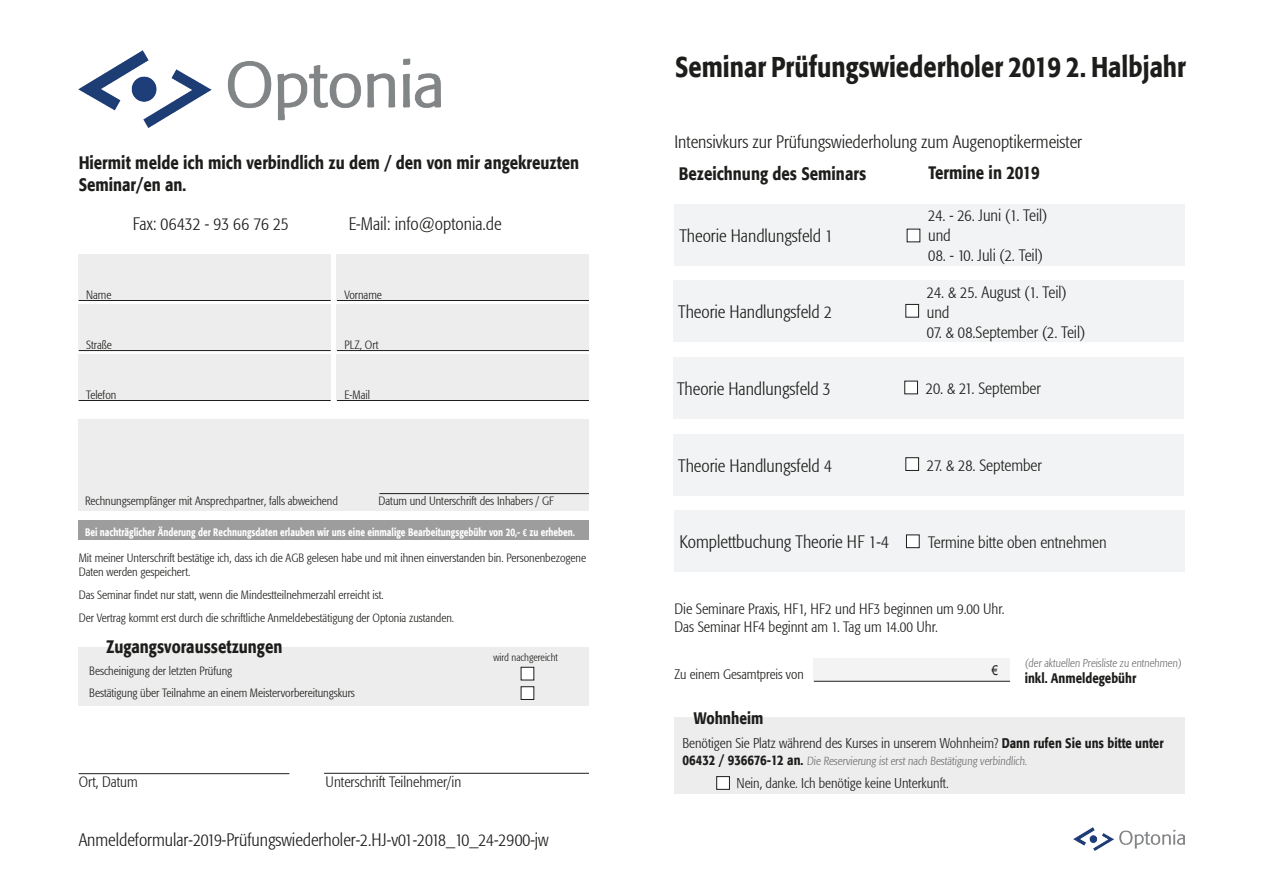
<style>
.page{position:relative;width:1263px;height:893px;background:#fff}
.page>*{position:absolute;margin:0;border:0;box-sizing:border-box;transform-origin:0 0}
.Absatzformat_2{font:500 28.5px "Formata";color:#1d1d1b;scale:.83 1}
.t1{font:300 condensed 18px "Formata";color:#1d1d1b}
.Absatzformat_2-2{font:500 18px/21.6px "Formata";color:#1d1d1b;scale:.83 1}
.Termine{font:300 condensed 16.5px/19.8px "Formata";color:#1d1d1b}
.links___zeilenabst{font:500 16.5px "Formata";color:#1d1d1b;scale:.83 1}
.Termine-2{font:300 condensed 15px "Formata";color:#1d1d1b}
.links___zeilenabst-2{font:300 condensed 15px "Formata";color:#1d1d1b}
.links___zeilenabst-3{font:300 condensed 14.1px "Formata";color:#1d1d1b}
.links___zeilenabst-4{font:300 condensed 13.8px "Formata";color:#1d1d1b}
.links___zeilenabst-5{font:500 13.8px "Formata";color:#1d1d1b;scale:.83 1}
.links___zeilenabst-6{font:13.8px "Arial Narrow";color:#1d1d1b}
.links___zeilenabst-7{font:300 condensed 12px/14.4px "Formata";color:#1d1d1b}
.links___zeilenabst-8{font:300 condensed 11.7px "Formata";color:#70706f}
.links___zeilenabst-9{font:300 condensed 11.4px "Formata";color:#70706f}
.links___zeilenabst-10{font:500 10.8px "Formata";color:#fff;scale:.77 1}
.t2{font:300 condensed 10.5px "Formata";color:#1d1d1b}
.s1{font-family:"Calibri";font-weight:700}
.s2{font-weight:500;font-stretch:normal;font-size:13.8px}
.s3{font-weight:500;font-stretch:normal;font-size:13.8px;color:#1d1d1b}
</style>
<div class="page">
<img style="left:1074px;top:827px;width:110px;height:23px">
<img style="left:79px;top:51px;width:361px;height:77px">
<div style="left:79px;top:254px;width:252px;height:47px;background:#ededed"></div>
<div style="left:79px;top:304px;width:252px;height:47px;background:#ededed"></div>
<div style="left:79px;top:354px;width:252px;height:47px;background:#ededed"></div>
<div style="left:337px;top:254px;width:252px;height:47px;background:#ededed"></div>
<div style="left:337px;top:304px;width:252px;height:47px;background:#ededed"></div>
<div style="left:337px;top:354px;width:252px;height:47px;background:#ededed"></div>
<hr style="left:79px;top:300px;width:252px;height:1px;background:#1d1d1b">
<hr style="left:79px;top:350px;width:252px;height:1px;background:#1d1d1b">
<hr style="left:79px;top:400px;width:252px;height:1px;background:#1d1d1b">
<hr style="left:337px;top:300px;width:252px;height:1px;background:#1d1d1b">
<hr style="left:337px;top:350px;width:252px;height:1px;background:#1d1d1b">
<hr style="left:337px;top:400px;width:252px;height:1px;background:#1d1d1b">
<div style="left:79px;top:419px;width:510px;height:91px;background:#ededed"></div>
<hr style="left:379px;top:493px;width:210px;height:1px;background:#1d1d1b">
<div style="left:79px;top:521px;width:510px;height:19px;background:#9d9d9d"></div>
<div style="left:79px;top:648px;width:510px;height:58px;background:#ededed"></div>
<hr style="left:79px;top:773px;width:210px;height:1px;background:#1d1d1b">
<hr style="left:324px;top:773px;width:265px;height:1px;background:#1d1d1b">
<div style="left:521px;top:667px;width:13px;height:13px;background:#fff"></div>
<div style="left:521px;top:667px;width:13px;height:13px;border:1px solid #1d1d1b"></div>
<div style="left:521px;top:687px;width:13px;height:12px;background:#fff"></div>
<div style="left:521px;top:686px;width:13px;height:14px;border:1px solid #1d1d1b"></div>
<div style="left:674px;top:510px;width:511px;height:62px;background:#f1f3f4"></div>
<div style="left:906px;top:535px;width:13px;height:13px;background:#fff"></div>
<div style="left:906px;top:534px;width:13px;height:14px;border:1px solid #1d1d1b"></div>
<div style="left:675px;top:204px;width:510px;height:62px;background:#f1f3f4"></div>
<div style="left:907px;top:229px;width:13px;height:13px;background:#fff"></div>
<div style="left:673px;top:281px;width:511px;height:61px;background:#f1f3f4"></div>
<div style="left:906px;top:304px;width:12px;height:13px;background:#fff"></div>
<div style="left:905px;top:304px;width:14px;height:14px;border:1px solid #1d1d1b"></div>
<div style="left:673px;top:357px;width:511px;height:62px;background:#f1f3f4"></div>
<div style="left:905px;top:381px;width:12px;height:13px;background:#fff"></div>
<div style="left:904px;top:381px;width:14px;height:13px;border:1px solid #1d1d1b"></div>
<div style="left:673px;top:434px;width:511px;height:61px;background:#f1f3f4"></div>
<div style="left:906px;top:458px;width:12px;height:12px;background:#fff"></div>
<div style="left:905px;top:457px;width:14px;height:14px;border:1px solid #1d1d1b"></div>
<div style="left:674px;top:717px;width:511px;height:77px;background:#ededed"></div>
<div style="left:717px;top:777px;width:12px;height:12px;background:#fff"></div>
<div style="left:716px;top:776px;width:14px;height:14px;border:1px solid #1d1d1b"></div>
<div style="left:814px;top:658px;width:196px;height:23px;background:#f3f3f3"></div>
<hr style="left:814px;top:681px;width:196px;height:1px;background:#1d1d1b">
<p class="Absatzformat_2-2" style="left:79px;top:152px;width:604px">Hiermit melde ich mich verbindlich zu dem / den von mir angekreuzten<br>Seminar/en an.</p>
<p class="t1" style="left:133px;top:213px;width:158px">Fax: 06432 - 93 66 76 25</p>
<p class="t1" style="left:349px;top:213px;width:154px">E-Mail: info@optonia.de</p>
<p class="links___zeilenabst-7" style="left:86px;top:287px;width:27px">Name</p>
<p class="links___zeilenabst-7" style="left:86px;top:337px;width:27px">Straße</p>
<p class="links___zeilenabst-7" style="left:86px;top:387px;width:32px">Telefon</p>
<p class="links___zeilenabst-7" style="left:344px;top:287px;width:39px">Vorname</p>
<p class="links___zeilenabst-7" style="left:344px;top:337px;width:36px">PLZ, Ort</p>
<p class="links___zeilenabst-7" style="left:344px;top:387px;width:27px">E-Mail</p>
<p class="links___zeilenabst-7" style="left:85px;top:494px;width:254px">Rechnungsempfänger mit Ansprechpartner, falls abweichend</p>
<p class="links___zeilenabst-7" style="left:379px;top:494px;width:177px">Datum und Unterschrift des Inhabers / GF</p>
<p class="links___zeilenabst-10" style="left:85px;top:525px;width:638px">Bei nachträglicher Änderung der Rechnungsdaten erlauben wir uns eine einmalige Bearbeitungsgebühr von 20,- <span class="s1">€</span> zu erheben.</p>
<p class="links___zeilenabst-7" style="left:79px;top:551px;width:509px">Mit meiner Unterschrift bestätige ich, dass ich die AGB gelesen habe und mit ihnen einverstanden bin. Personenbezogene<br>Daten werden gespeichert.</p>
<p class="links___zeilenabst-7" style="left:79px;top:588px;width:307px">Das Seminar findet nur statt, wenn die Mindestteilnehmerzahl erreicht ist.</p>
<p class="links___zeilenabst-7" style="left:79px;top:611px;width:377px">Der Vertrag kommt erst durch die schriftliche Anmeldebestätigung der Optonia zustanden.</p>
<p class="Absatzformat_2-2" style="left:106px;top:635px;width:214px">Zugangsvoraussetzungen</p>
<p class="links___zeilenabst-7" style="left:89px;top:663px;width:144px">Bescheinigung der letzten Prüfung</p>
<p class="links___zeilenabst-7" style="left:89px;top:686px;width:267px">Bestätigung über Teilnahme an einem Meistervorbereitungskurs</p>
<p class="links___zeilenabst-2" style="left:79px;top:773px;width:61px">Ort, Datum</p>
<p class="links___zeilenabst-2" style="left:326px;top:773px;width:137px">Unterschrift Teilnehmer/in</p>
<p class="t2" style="left:493px;top:651px;width:66px">wird nachgereicht</p>
<p class="t1" style="left:79px;top:829px;width:472px">Anmeldeformular-2019-Prüfungswiederholer-2.HJ-v01-2018_10_24-2900-jw</p>
<p class="Absatzformat_2" style="left:675px;top:50px;width:617px">Seminar Prüfungswiederholer 2019 2. Halbjahr</p>
<p class="t1" style="left:674px;top:132px;width:409px">Intensivkurs zur Prüfungswiederholung zum Augenoptikermeister</p>
<p class="Absatzformat_2-2" style="left:679px;top:162px;width:227px">Bezeichnung des Seminars</p>
<p class="Absatzformat_2-2" style="left:928px;top:162px;width:135px">Termine in 2019</p>
<p class="t1" style="left:679px;top:225px;width:155px">Theorie Handlungsfeld 1</p>
<p class="t1" style="left:678px;top:302px;width:155px">Theorie Handlungsfeld 2</p>
<p class="Termine" style="left:928px;top:206px;width:121px">24. - 26. Juni (1. Teil) und</p>
<p class="Termine" style="left:928px;top:246px;width:116px">08. - 10. Juli (2. Teil)</p>
<p class="Termine" style="left:927px;top:282px;width:141px">24. &amp; 25. August (1. Teil) und</p>
<p class="Termine" style="left:927px;top:322px;width:160px">07. &amp; 08.September (2. Teil)</p>
<p class="t1" style="left:677px;top:378px;width:155px">Theorie Handlungsfeld 3</p>
<p class="Termine" style="left:926px;top:379px;width:117px">20. &amp; 21. September</p>
<p class="t1" style="left:678px;top:455px;width:155px">Theorie Handlungsfeld 4</p>
<p class="Termine" style="left:927px;top:456px;width:117px">27. &amp; 28. September</p>
<p class="t1" style="left:679px;top:531px;width:211px">Komplettbuchung Theorie HF 1-4</p>
<p class="Termine" style="left:928px;top:532px;width:180px">Termine bitte oben entnehmen</p>
<p class="Termine-2" style="left:674px;top:600px;width:332px">Die Seminare Praxis, HF1, HF2 und HF3 beginnen um 9.00 Uhr.</p>
<p class="Termine-2" style="left:674px;top:618px;width:265px">Das Seminar HF4 beginnt am 1. Tag um 14.00 Uhr.</p>
<p class="links___zeilenabst-4" style="left:674px;top:666px;width:131px">Zu einem Gesamtpreis von</p>
<p class="links___zeilenabst-6" style="left:992px;top:660px;width:8px">€</p>
<p class="links___zeilenabst-9" style="left:1025px;top:656px;width:158px">(der aktuellen Preisliste zu entnehmen)</p>
<p class="links___zeilenabst-5" style="left:1025px;top:670px;width:136px">inkl. Anmeldegebühr</p>
<p class="links___zeilenabst" style="left:694px;top:708px;width:85px">Wohnheim</p>
<p class="links___zeilenabst-3" style="left:682px;top:735px;width:483px">Benötigen Sie Platz während des Kurses in unserem Wohnheim? <span class="s2">Dann rufen Sie uns bitte unter</span></p>
<p class="links___zeilenabst-8" style="left:682px;top:754px;width:347px"><span class="s3">06432 / 936676-12 an.</span> Die Reservierung ist erst nach Bestätigung verbindlich.</p>
<p class="links___zeilenabst-3" style="left:736px;top:775px;width:214px">Nein, danke. Ich benötige keine Unterkunft.</p>
</div>
